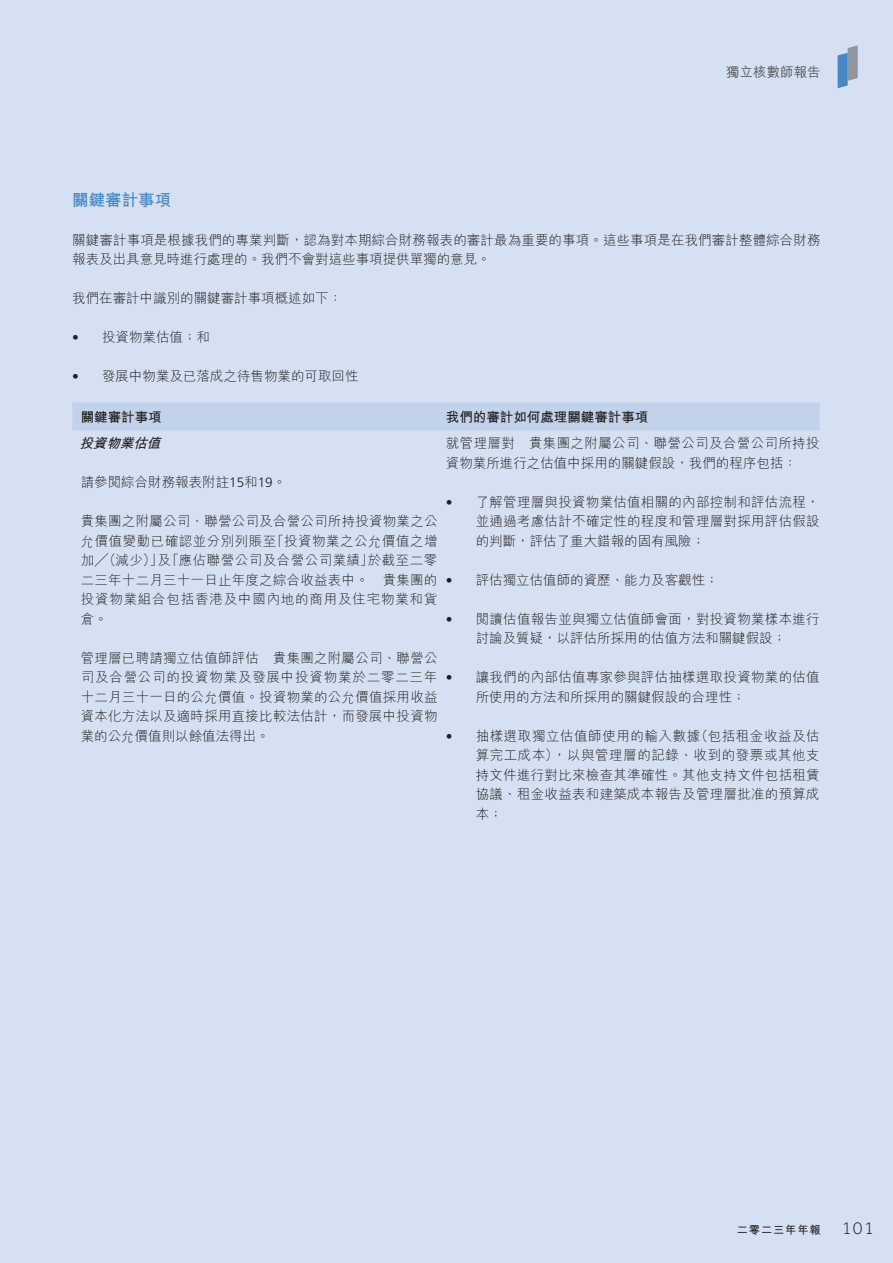
<style>
.page{position:relative;width:893px;height:1263px;background:#d5e0f2}
.page>*{position:absolute;margin:0;border:0;box-sizing:border-box;transform-origin:0 0}
.t1{font:700 16.5px "M Hei HK";color:#4488c7}
.t2{font:300 13.5px/19.5px "M Hei HK";letter-spacing:.01em;color:#231f20;text-align:justify}
.t3{font:700 13.5px "M Hei HK";color:#231f20}
.t4{font:500 13.5px "M Hei HK";color:#57585a}
.t5{font:italic 700 13.5px "M Hei HK";color:#231f20}
.t6{font:700 11.25px "M Hei HK";letter-spacing:.075em;color:#231f20}
.s1{font-family:"Frutiger LT Std"}
.s2{font-family:"Effra";font-weight:300;font-size:18px}
</style>
<div class="page">
<svg style="left:838px;top:45px;width:20px;height:43px"></svg>
<div style="left:72px;top:402px;width:748px;height:28px;background:#c2d2eb"></div>
<p class="t4" style="left:726px;top:62px;width:96px">獨立核數師報告</p>
<p class="t1" style="left:72px;top:188px;width:101px">關鍵審計事項</p>
<p class="t2" style="left:72px;top:229px;width:750px">關鍵審計事項是根據我們的專業判斷，認為對本期綜合財務報表的審計最為重要的事項。這些事項是在我們審計整體綜合財務報表及出具意見時進行處理的。我們不會對這些事項提供單獨的意見。</p>
<p class="t2" style="left:72px;top:288px;width:271px">我們在審計中識別的關鍵審計事項概述如下：</p>
<p class="t2" style="left:72px;top:327px;width:139px"><span class="s1">•</span> 投資物業估值；和</p>
<p class="t2" style="left:72px;top:366px;width:288px"><span class="s1">•</span> 發展中物業及已落成之待售物業的可取回性</p>
<p class="t3" style="left:81px;top:408px;width:82px">關鍵審計事項</p>
<p class="t3" style="left:446px;top:408px;width:204px">我們的審計如何處理關鍵審計事項</p>
<p class="t5" style="left:79px;top:433px;width:87px">投資物業估值</p>
<p class="t2" style="left:81px;top:472px;width:207px">請參閱綜合財務報表附註<span class="s1">15</span>和<span class="s1">19</span>。</p>
<p class="t2" style="left:81px;top:511px;width:358px">貴集團之附屬公司、聯營公司及合營公司所持投資物業之公允價值變動已確認並分別列賬至「投資物業之公允價值之增加╱（減少）」及「應佔聯營公司及合營公司業績」於截至二零二三年十二月三十一日止年度之綜合收益表中。 貴集團的投資物業組合包括香港及中國內地的商用及住宅物業和貨倉。</p>
<p class="t2" style="left:81px;top:647px;width:358px">管理層已聘請獨立估值師評估 貴集團之附屬公司、聯營公司及合營公司的投資物業及發展中投資物業於二零二三年十二月三十一日的公允價值。投資物業的公允價值採用收益資本化方法以及適時採用直接比較法估計，而發展中投資物業的公允價值則以餘值法得出。</p>
<p class="t2" style="left:446px;top:433px;width:375px">就管理層對 貴集團之附屬公司、聯營公司及合營公司所持投資物業所進行之估值中採用的關鍵假設，我們的程序包括：</p>
<p class="t2" style="left:476px;top:491px;width:345px;text-indent:-30px"><span class="s1">•</span> 了解管理層與投資物業估值相關的內部控制和評估流程，並通過考慮估計不確定性的程度和管理層對採用評估假設的判斷，評估了重大錯報的固有風險；</p>
<p class="t2" style="left:446px;top:569px;width:274px"><span class="s1">•</span> 評估獨立估值師的資歷、能力及客觀性；</p>
<p class="t2" style="left:446px;top:608px;width:375px;text-align:center"><span class="s1">•</span> 閱讀估值報告並與獨立估值師會面，對投資物業樣本進行討論及質疑，以評估所採用的估值方法和關鍵假設；</p>
<p class="t2" style="left:476px;top:667px;width:345px;text-indent:-30px"><span class="s1">•</span> 讓我們的內部估值專家參與評估抽樣選取投資物業的估值所使用的方法和所採用的關鍵假設的合理性；</p>
<p class="t2" style="left:476px;top:725px;width:345px;text-indent:-30px"><span class="s1">•</span> 抽樣選取獨立估值師使用的輸入數據（包括租金收益及估算完工成本），以與管理層的記錄、收到的發票或其他支持文件進行對比來檢查其準確性。其他支持文件包括租賃協議、租金收益表和建築成本報告及管理層批准的預算成本；</p>
<p class="t6" style="left:737px;top:1222px;width:138px">二零二三年年報 <span class="s2">101</span></p>
</div>
